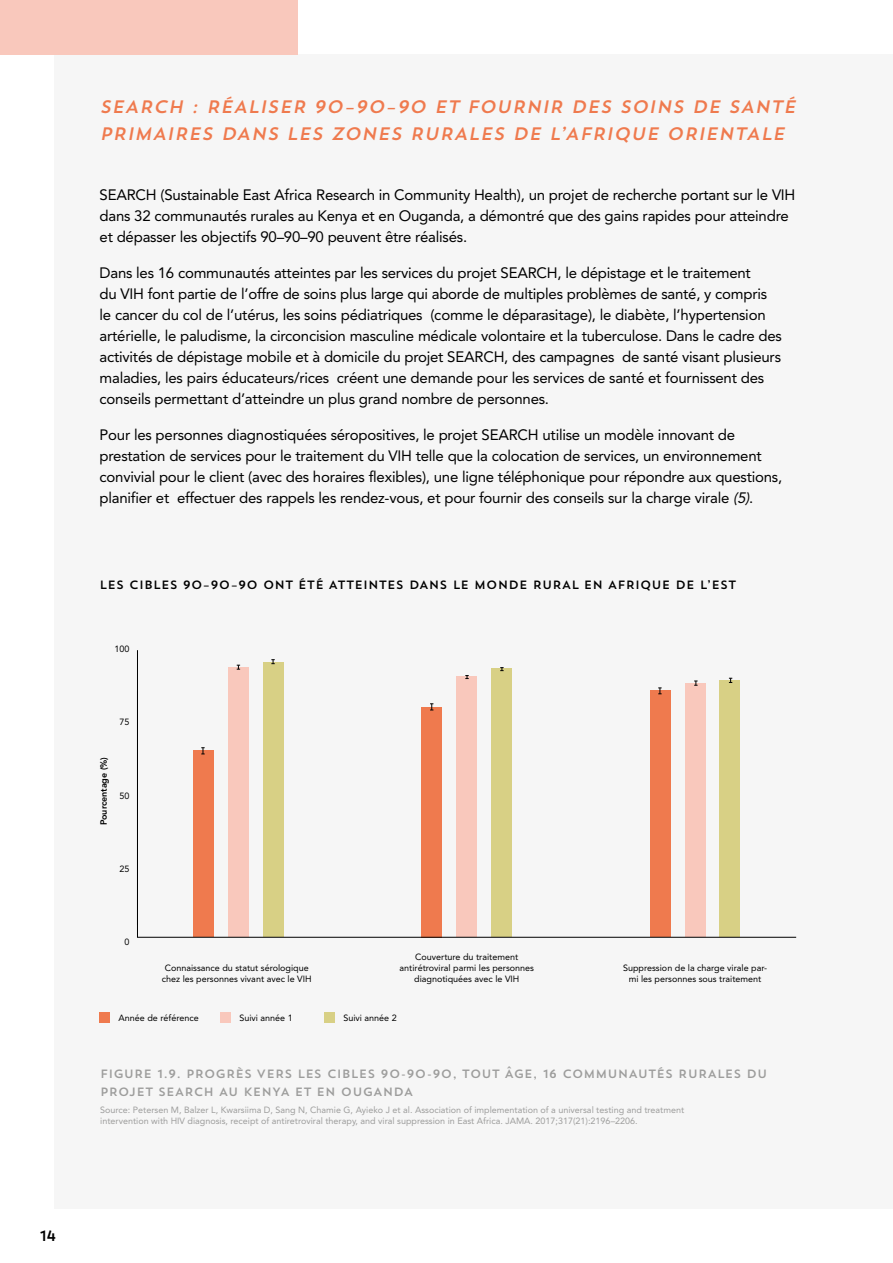
<style>
.page{position:relative;width:893px;height:1263px;background:#fff}
.page>*{position:absolute;margin:0;border:0;box-sizing:border-box;transform-origin:0 0}
.t1{font:italic 18px/27px "Trend Sans One";color:#ef7a4e}
.t2{font:15px/21px "Avenir";letter-spacing:-.015em;color:#000}
.t3{font:15px "Trend Sans One";color:#000}
.t4{font:12px/18px "Trend Sans One";color:#9d9d9c}
.t5{font:12px "Trend Sans One";color:#000}
.t6{font:9px/10.8px "Avenir";color:#000;text-align:center}
.t7{font:9px/10.8px "Avenir";color:#9d9d9c}
.t8{font:800 9px "Avenir";letter-spacing:-.01em;color:#000}
.s1{font-style:italic}
</style>
<div class="page">
<div style="left:54px;top:54px;width:839px;height:1155px;background:#f6f6f6"></div>
<div style="left:0;top:0;width:298px;height:54px;background:#f9c8bc"></div>
<div style="left:100px;top:1012px;width:10px;height:10px;background:#ef7a4e"></div>
<div style="left:220px;top:1012px;width:11px;height:10px;background:#f9c8bc"></div>
<div style="left:324px;top:1012px;width:11px;height:10px;background:#d8d085"></div>
<svg style="left:137px;top:650px;width:659px;height:287px"></svg>
<p class="t3" style="left:39px;top:1226px;width:19px">14</p>
<p class="t1" style="left:100px;top:93px;width:702px">SEARCH : RÉALISER 90–90–90 ET FOURNIR DES SOINS DE SANTÉ<br>PRIMAIRES DANS LES ZONES RURALES DE L’AFRIQUE ORIENTALE</p>
<p class="t2" style="left:100px;top:185px;width:697px">SEARCH (Sustainable East Africa Research in Community Health), un projet de recherche portant sur le VIH dans 32 communautés rurales au Kenya et en Ouganda, a démontré que des gains rapides pour atteindre et dépasser les objectifs 90–90–90 peuvent être réalisés.</p>
<p class="t2" style="left:100px;top:263px;width:684px">Dans les 16 communautés atteintes par les services du projet SEARCH, le dépistage et le traitement<br>du VIH font partie de l’offre de soins plus large qui aborde de multiples problèmes de santé, y compris le cancer du col de l’utérus, les soins pédiatriques (comme le déparasitage), le diabète, l’hypertension artérielle, le paludisme, la circoncision masculine médicale volontaire et la tuberculose. Dans le cadre des activités de dépistage mobile et à domicile du projet SEARCH, des campagnes de santé visant plusieurs maladies, les pairs éducateurs/rices créent une demande pour les services de santé et fournissent des conseils permettant d’atteindre un plus grand nombre de personnes.</p>
<p class="t2" style="left:100px;top:425px;width:684px">Pour les personnes diagnostiquées séropositives, le projet SEARCH utilise un modèle innovant de prestation de services pour le traitement du VIH telle que la colocation de services, un environnement convivial pour le client (avec des horaires flexibles), une ligne téléphonique pour répondre aux questions, planifier et effectuer des rappels les rendez-vous, et pour fournir des conseils sur la charge virale <span class="s1">(5)</span>.</p>
<p class="t5" style="left:100px;top:577px;width:638px">LES CIBLES 90–90–90 ONT ÉTÉ ATTEINTES DANS LE MONDE RURAL EN AFRIQUE DE L’EST</p>
<p class="t6" style="left:115px;top:644px;width:17px">100</p>
<p class="t6" style="left:120px;top:717px;width:12px">75</p>
<p class="t8" style="left:98px;top:825px;width:70px;rotate:-90deg">Pourcentage (%)</p>
<p class="t6" style="left:120px;top:790px;width:12px">50</p>
<p class="t6" style="left:120px;top:863px;width:12px">25</p>
<p class="t6" style="left:125px;top:937px;width:7px">0</p>
<p class="t6" style="left:162px;top:962px;width:151px">Connaissance du statut sérologique chez les personnes vivant avec le VIH</p>
<p class="t6" style="left:399px;top:952px;width:136px">Couverture du traitement antirétroviral parmi les personnes diagnotiquées avec le VIH</p>
<p class="t6" style="left:623px;top:962px;width:145px">Suppression de la charge virale par&shy;mi les personnes sous traitement</p>
<p class="t6" style="left:119px;top:1012px;width:82px">Année de référence</p>
<p class="t6" style="left:239px;top:1012px;width:55px">Suivi année 1</p>
<p class="t6" style="left:343px;top:1012px;width:55px">Suivi année 2</p>
<p class="t4" style="left:100px;top:1065px;width:669px">FIGURE 1.9. PROGRÈS VERS LES CIBLES 90-90-90, TOUT ÂGE, 16 COMMUNAUTÉS RURALES DU<br>PROJET SEARCH AU KENYA ET EN OUGANDA</p>
<p class="t7" style="left:100px;top:1104px;width:585px">Source: Petersen M, Balzer L, Kwarsiima D, Sang N, Chamie G, Ayieko J et al. Association of implementation of a universal testing and treatment intervention with HIV diagnosis, receipt of antiretroviral therapy, and viral suppression in East Africa. JAMA. 2017;317(21):2196–2206.</p>
</div>
